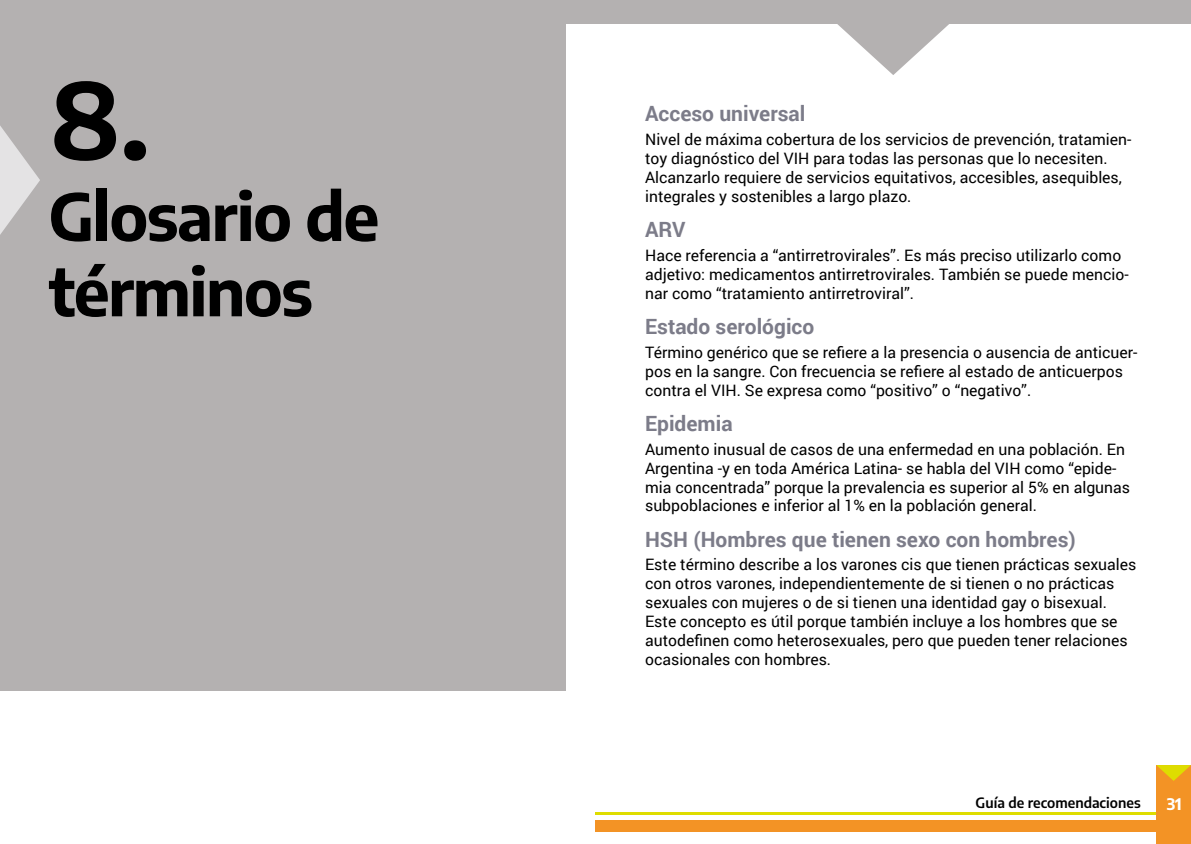
<style>
.page{position:relative;width:1191px;height:844px;background:#fff}
.page>*{position:absolute;margin:0;border:0;box-sizing:border-box;transform-origin:0 0}
.t1{font:700 105px "Encode Sans";color:#000}
.t2{font:700 64.75px/75.2px "Encode Sans";letter-spacing:-.025em;color:#000}
.t3{font:700 21px "Roboto";color:#7c7c89}
.t4{font:15.75px/18.9px "Roboto";color:#000}
.t5{font:700 15.75px "Encode Sans";color:#fff}
.t6{font:600 14px "Encode Sans";color:#000}
</style>
<div class="page">
<div style="left:1156px;top:764px;width:35px;height:79px;background:#f39325"></div>
<svg style="left:1156px;top:764px;width:35px;height:16px"></svg>
<div style="left:595px;top:820px;width:561px;height:11px;background:#f39325"></div>
<hr style="left:595px;top:812px;width:561px;height:2px;background:#dedd00">
<div style="left:0;top:0;width:566px;height:690px;background:#b4b1b1"></div>
<svg style="left:0;top:126px;width:40px;height:109px"></svg>
<div style="left:546px;top:0;width:645px;height:24px;background:#b4b1b1"></div>
<svg style="left:837px;top:24px;width:112px;height:51px"></svg>
<h1 class="t1" style="left:50px;top:42px;width:101px">8.</h1>
<h2 class="t2" style="left:48px;top:175px;width:332px">Glosario de términos</h2>
<h3 class="t3" style="left:645px;top:99px;width:162px">Acceso universal</h3>
<p class="t4" style="left:645px;top:129px;width:488px">Nivel de máxima cobertura de los servicios de prevención, tratamien&shy;toy diagnóstico del VIH para todas las personas que lo necesiten.<br>Alcanzarlo requiere de servicios equitativos, accesibles, asequibles, integrales y sostenibles a largo plazo.</p>
<h3 class="t3" style="left:645px;top:215px;width:42px">ARV</h3>
<p class="t4" style="left:645px;top:245px;width:485px">Hace referencia a “antirretrovirales”. Es más preciso utilizarlo como adjetivo: medicamentos antirretrovirales. También se puede mencio&shy;nar como “tratamiento antirretroviral”.</p>
<h3 class="t3" style="left:645px;top:311px;width:171px">Estado serológico</h3>
<p class="t4" style="left:645px;top:342px;width:494px">Término genérico que se refiere a la presencia o ausencia de anticuer&shy;pos en la sangre. Con frecuencia se refiere al estado de anticuerpos contra el VIH. Se expresa como “positivo” o “negativo”.</p>
<h3 class="t3" style="left:645px;top:408px;width:89px">Epidemia</h3>
<p class="t4" style="left:645px;top:439px;width:486px">Aumento inusual de casos de una enfermedad en una población. En Argentina -y en toda América Latina- se habla del VIH como “epide&shy;mia concentrada” porque la prevalencia es superior al 5% en algunas subpoblaciones e inferior al 1% en la población general.</p>
<h3 class="t3" style="left:645px;top:524px;width:432px">HSH (Hombres que tienen sexo con hombres)</h3>
<p class="t4" style="left:645px;top:554px;width:493px">Este término describe a los varones cis que tienen prácticas sexuales con otros varones, independientemente de si tienen o no prácticas sexuales con mujeres o de si tienen una identidad gay o bisexual.<br>Este concepto es útil porque también incluye a los hombres que se autodefinen como heterosexuales, pero que pueden tener relaciones ocasionales con hombres.</p>
<p class="t6" style="left:975px;top:792px;width:167px">Guía de recomendaciones</p>
<p class="t5" style="left:1166px;top:792px;width:17px">31</p>
</div>
